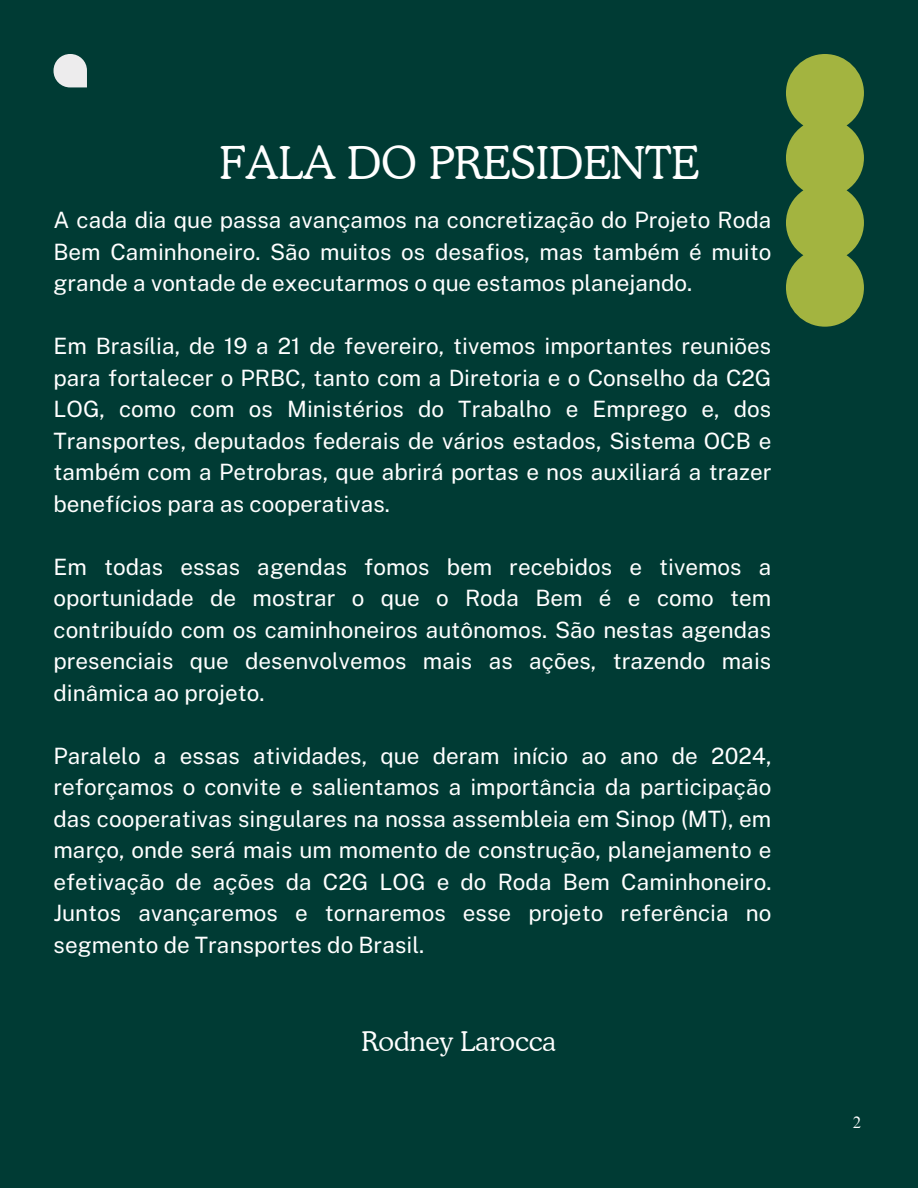
<style>
.page{position:relative;width:918px;height:1188px;background:#003b34}
.page>*{position:absolute;margin:0;border:0;box-sizing:border-box;transform-origin:0 0}
.t1{font:300 45px "Cooper BT";color:#fff}
.t2{font:300 27px "Cooper BT";color:#fff}
.t3{font:22.5px/31.5px "Public Sans";color:#fff;text-align:justify}
.t4{font:16.5px "Times NRMT Pro";color:#fff}
</style>
<div class="page">
<svg style="left:54px;top:54px;width:33px;height:33px"></svg>
<svg style="left:786px;top:54px;width:78px;height:272px;background:#89a13e"></svg>
<p class="t1" style="left:219px;top:136px;width:481px">FALA DO PRESIDENTE</p>
<p class="t3" style="left:54px;top:204px;width:719px">A cada dia que passa avançamos na concretização do Projeto Roda Bem Caminhoneiro. São muitos os desafios, mas também é muito grande a vontade de executarmos o que estamos planejando.</p>
<h1 class="t3" style="left:54px;top:330px;width:719px">Em Brasília, de 19 a 21 de fevereiro, tivemos importantes reuniões para fortalecer o PRBC, tanto com a Diretoria e o Conselho da C2G LOG, como com os Ministérios do Trabalho e Emprego e, dos Transportes, deputados federais de vários estados, Sistema OCB e também com a Petrobras, que abrirá portas e nos auxiliará a trazer benefícios para as cooperativas.</h1>
<p class="t3" style="left:54px;top:551px;width:719px">Em todas essas agendas fomos bem recebidos e tivemos a oportunidade de mostrar o que o Roda Bem é e como tem contribuído com os caminhoneiros autônomos. São nestas agendas presenciais que desenvolvemos mais as ações, trazendo mais dinâmica ao projeto.</p>
<p class="t3" style="left:54px;top:740px;width:719px">Paralelo a essas atividades, que deram início ao ano de 2024, reforçamos o convite e salientamos a importância da participação das cooperativas singulares na nossa assembleia em Sinop (MT), em março, onde será mais um momento de construção, planejamento e efetivação de ações da C2G LOG e do Roda Bem Caminhoneiro.<br>Juntos avançaremos e tornaremos esse projeto referência no segmento de Transportes do Brasil.</p>
<h2 class="t2" style="left:361px;top:1025px;width:196px">Rodney Larocca</h2>
<p class="t4" style="left:853px;top:1116px;width:10px">2</p>
</div>
